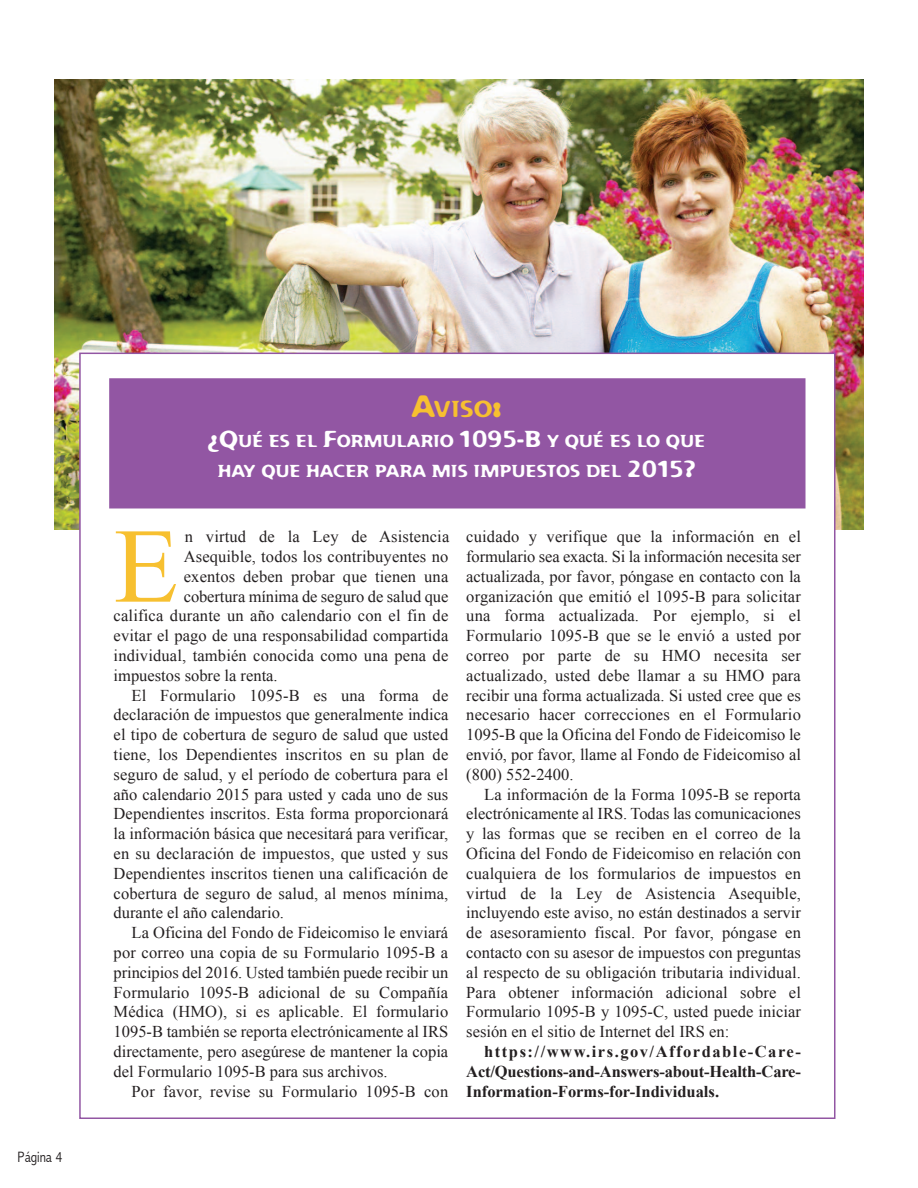
<style>
.page{position:relative;width:918px;height:1188px;background:#fff}
.page>*{position:absolute;margin:0;border:0;box-sizing:border-box;transform-origin:0 0}
.t1{font:106.2px "Times New Roman";color:#f7c030}
.t2{font:22.5px "Flexure";color:#f7c030}
.t3{font:16.8px/30px "Flexure";color:#fff;text-align:center}
.t4{font:16.5px/19.8px "Times New Roman";letter-spacing:.005em;color:#231f20;text-align:justify}
.t5{font:700 16.5px/20px "Times New Roman";color:#231f20;text-align:justify}
.t6{font:300 condensed 15px "Abadi";color:#231f20}
.s1{font-size:30px}
.s2{font-size:22.5px}
</style>
<div class="page">
<img style="left:54px;top:80px;width:810px;height:450px">
<div style="left:81px;top:354px;width:753px;height:764px;background:#fff"></div>
<div style="left:111px;top:380px;width:693px;height:127px;background:#9256a3"></div>
<div style="left:109px;top:378px;width:697px;height:130px;border:2px solid #9256a3"></div>
<p class="t6" style="left:18px;top:1149px;width:46px">Página 4</p>
<h2 class="t2" style="left:411px;top:396px;width:92px"><span class="s1">A</span>VISO<span class="s1">:</span></h2>
<p class="t3" style="left:208px;top:426px;width:499px"><span class="s2">¿Q</span>UÉ ES EL <span class="s2">F</span>ORMULARIO <span class="s2">1095-B</span> Y QUÉ ES LO QUE<br>HAY QUE HACER PARA MIS IMPUESTOS DEL <span class="s2">2015?</span></p>
<h1 class="t1" style="left:114px;top:507px;width:66px">E</h1>
<p class="t4" style="left:185px;top:527px;width:266px">n virtud de la Ley de Asistencia</p>
<p class="t4" style="left:184px;top:547px;width:266px">Asequible, todos los contribuyentes no</p>
<p class="t4" style="left:184px;top:566px;width:266px">exentos deben probar que tienen una</p>
<p class="t4" style="left:184px;top:586px;width:266px">cobertura mínima de seguro de salud que</p>
<p class="t4" style="left:114px;top:606px;width:336px">califica durante un año calendario con el fin de</p>
<p class="t4" style="left:114px;top:626px;width:336px">evitar el pago de una responsabilidad compartida</p>
<p class="t4" style="left:114px;top:646px;width:336px">individual, también conocida como una pena de</p>
<p class="t4" style="left:114px;top:665px;width:166px">impuestos sobre la renta.</p>
<p class="t4" style="left:132px;top:685px;width:318px">El Formulario 1095-B es una forma de</p>
<p class="t4" style="left:114px;top:705px;width:336px">declaración de impuestos que generalmente indica</p>
<p class="t4" style="left:114px;top:725px;width:336px">el tipo de cobertura de seguro de salud que usted</p>
<p class="t4" style="left:114px;top:745px;width:336px">tiene, los Dependientes inscritos en su plan de</p>
<p class="t4" style="left:114px;top:764px;width:336px">seguro de salud, y el período de cobertura para el</p>
<p class="t4" style="left:114px;top:784px;width:336px">año calendario 2015 para usted y cada uno de sus</p>
<p class="t4" style="left:114px;top:804px;width:336px">Dependientes inscritos. Esta forma proporcionará</p>
<p class="t4" style="left:114px;top:824px;width:336px">la información básica que necesitará para verificar,</p>
<p class="t4" style="left:114px;top:844px;width:336px">en su declaración de impuestos, que usted y sus</p>
<p class="t4" style="left:114px;top:863px;width:336px">Dependientes inscritos tienen una calificación de</p>
<p class="t4" style="left:114px;top:883px;width:336px">cobertura de seguro de salud, al menos mínima,</p>
<p class="t4" style="left:114px;top:903px;width:172px">durante el año calendario.</p>
<p class="t4" style="left:132px;top:923px;width:318px">La Oficina del Fondo de Fideicomiso le enviará</p>
<p class="t4" style="left:114px;top:943px;width:336px">por correo una copia de su Formulario 1095-B a</p>
<p class="t4" style="left:114px;top:962px;width:336px">principios del 2016. Usted también puede recibir un</p>
<p class="t4" style="left:114px;top:982px;width:336px">Formulario 1095-B adicional de su Compañía</p>
<p class="t4" style="left:114px;top:1002px;width:336px">Médica (HMO), si es aplicable. El formulario</p>
<p class="t4" style="left:114px;top:1022px;width:336px">1095-B también se reporta electrónicamente al IRS</p>
<p class="t4" style="left:114px;top:1042px;width:336px">directamente, pero asegúrese de mantener la copia</p>
<p class="t4" style="left:114px;top:1061px;width:276px">del Formulario 1095-B para sus archivos.</p>
<p class="t4" style="left:132px;top:1081px;width:318px">Por favor, revise su Formulario 1095-B con</p>
<p class="t4" style="left:466px;top:527px;width:336px">cuidado y verifique que la información en el formulario sea exacta. Si la información necesita ser actualizada, por favor, póngase en contacto con la organización que emitió el 1095-B para solicitar una forma actualizada. Por ejemplo, si el Formulario 1095-B que se le envió a usted por correo por parte de su HMO necesita ser actualizado, usted debe llamar a su HMO para recibir una forma actualizada. Si usted cree que es necesario hacer correcciones en el Formulario 1095-B que la Oficina del Fondo de Fideicomiso le envió, por favor, llame al Fondo de Fideicomiso al (800) 552-2400.</p>
<p class="t4" style="left:466px;top:784px;width:336px;text-indent:18px">La información de la Forma 1095-B se reporta electrónicamente al IRS. Todas las comunicaciones y las formas que se reciben en el correo de la Oficina del Fondo de Fideicomiso en relación con cualquiera de los formularios de impuestos en virtud de la Ley de Asistencia Asequible, incluyendo este aviso, no están destinados a servir de asesoramiento fiscal. Por favor, póngase en contacto con su asesor de impuestos con preguntas al respecto de su obligación tributaria individual.<br>Para obtener información adicional sobre el Formulario 1095-B y 1095-C, usted puede iniciar sesión en el sitio de Internet del IRS en:</p>
<p class="t5" style="left:466px;top:1041px;width:336px;text-indent:18px">https://www.irs.gov/Affordable-Care-Act/Questions-and-Answers-about-Health-Care-Information-Forms-for-Individuals.</p>
</div>
